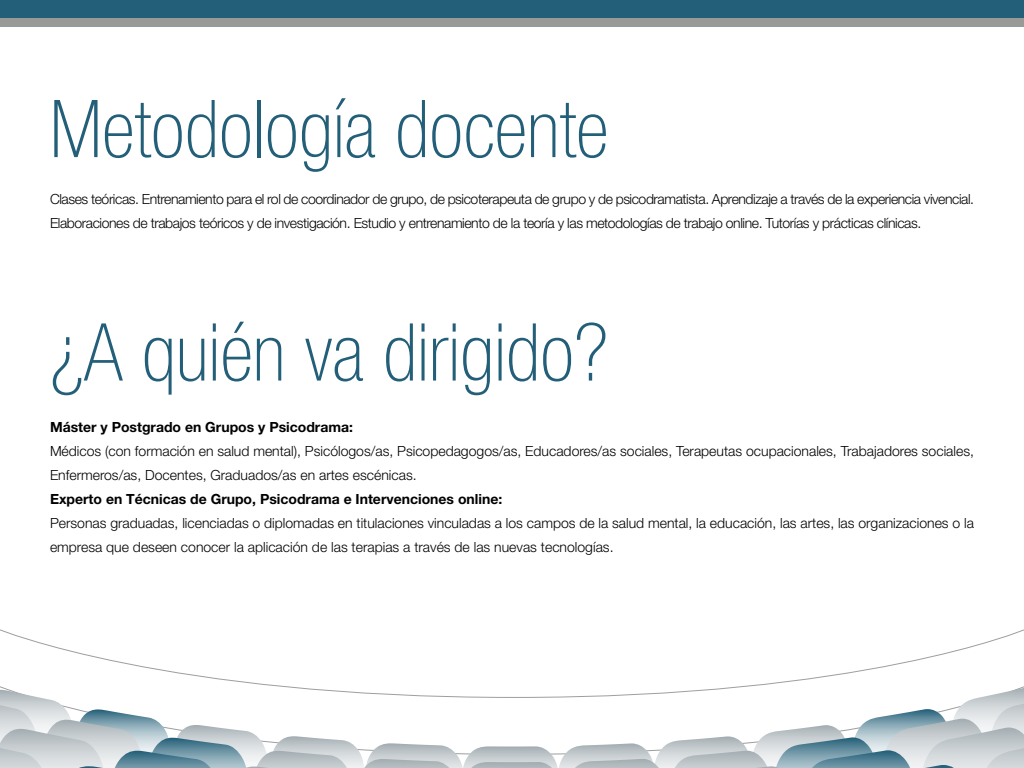
<style>
.page{position:relative;width:1024px;height:768px;background:#fff}
.page>*{position:absolute;margin:0;border:0;box-sizing:border-box;transform-origin:0 0}
.t1{font:100 condensed 80px "Helvetica Neue LT Std";color:#235f78}
.t2{font:300 14px/24px "Helvetica Neue LT Std";color:#000}
.t3{font:300 14px/24px "Helvetica Neue LT Std";letter-spacing:-.03em;color:#000}
.t4{font:700 14px "Helvetica Neue LT Std";color:#000}
</style>
<div class="page">
<div style="left:0;top:0;width:1024px;height:18px;background:#235f78"></div>
<div style="left:0;top:18px;width:1024px;height:9px;background:#999997"></div>
<svg style="left:0;top:629px;width:1024px;height:59px"></svg>
<svg style="left:0;top:688px;width:1024px;height:80px"></svg>
<h1 class="t1" style="left:50px;top:84px;width:560px">Metodología docente</h1>
<p class="t3" style="left:50px;top:187px;width:926px">Clases teóricas. Entrenamiento para el rol de coordinador de grupo, de psicoterapeuta de grupo y de psicodramatista. Aprendizaje a través de la experiencia vivencial.<br>Elaboraciones de trabajos teóricos y de investigación. Estudio y entrenamiento de la teoría y las metodologías de trabajo online. Tutorías y prácticas clínicas.</p>
<h1 class="t1" style="left:50px;top:308px;width:560px">¿A quién va dirigido?</h1>
<p class="t4" style="left:50px;top:418px;width:305px">Máster y Postgrado en Grupos y Psicodrama:</p>
<p class="t2" style="left:50px;top:439px;width:926px">Médicos (con formación en salud mental), Psicólogos/as, Psicopedagogos/as, Educadores/as sociales, Terapeutas ocupacionales, Trabajadores sociales,<br>Enfermeros/as, Docentes, Graduados/as en artes escénicas.</p>
<p class="t4" style="left:50px;top:490px;width:454px">Experto en Técnicas de Grupo, Psicodrama e Intervenciones online:</p>
<p class="t2" style="left:50px;top:511px;width:925px">Personas graduadas, licenciadas o diplomadas en titulaciones vinculadas a los campos de la salud mental, la educación, las artes, las organizaciones o la empresa que deseen conocer la aplicación de las terapias a través de las nuevas tecnologías.</p>
</div>
